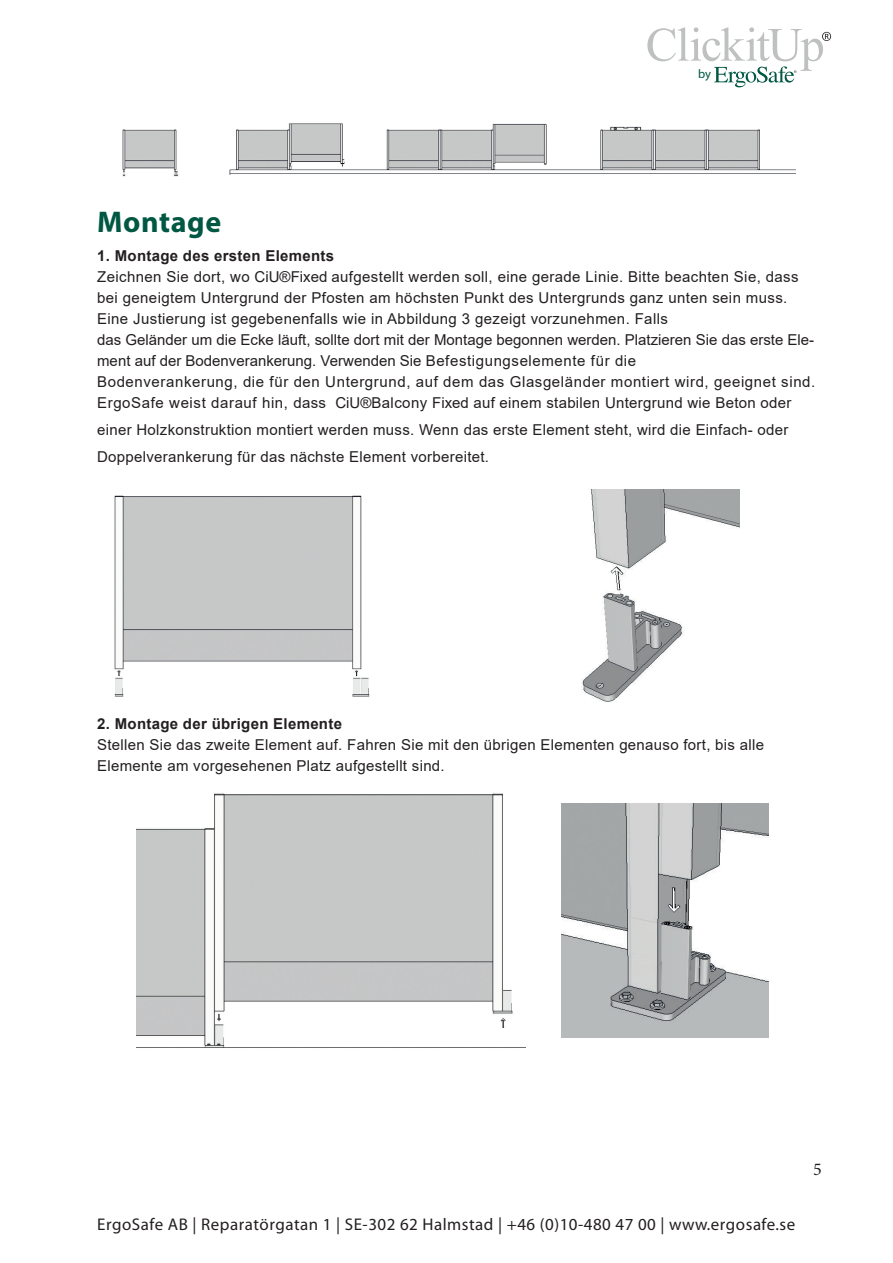
<style>
.page{position:relative;width:893px;height:1263px;background:#fff}
.page>*{position:absolute;margin:0;border:0;box-sizing:border-box;transform-origin:0 0}
.t1{font:700 30px "Myriad Pro";letter-spacing:.02em;color:#005842}
.t2{font:18px "Minion Pro";color:#231f20}
.t3{font:16.95px "Myriad";letter-spacing:.03em;color:#231f20}
.t4{font:15px/21px "Arial";letter-spacing:.02em;color:#231f20}
.t5{font:700 15px "Arial";letter-spacing:.02em;color:#231f20}
.t6{font:12.6px "Myriad Pro";color:#005842}
</style>
<div class="page">
<svg style="left:647px;top:27px;width:184px;height:60px"></svg>
<img style="left:122px;top:123px;width:674px;height:54px">
<img style="left:114px;top:495px;width:256px;height:202px">
<img style="left:582px;top:490px;width:157px;height:212px">
<img style="left:136px;top:793px;width:390px;height:255px">
<img style="left:561px;top:803px;width:208px;height:235px">
<p class="t6" style="left:698px;top:66px;width:14px">by</p>
<h1 class="t1" style="left:97px;top:203px;width:126px">Montage</h1>
<p class="t5" style="left:97px;top:245px;width:239px">1. Montage des ersten Elements</p>
<p class="t4" style="left:97px;top:266px;width:720px">Zeichnen Sie dort, wo CiU®Fixed aufgestellt werden soll, eine gerade Linie. Bitte beachten Sie, dass bei geneigtem Untergrund der Pfosten am höchsten Punkt des Untergrunds ganz unten sein muss.<br>Eine Justierung ist gegebenenfalls wie in Abbildung 3 gezeigt vorzunehmen. Falls<br>das Geländer um die Ecke läuft, sollte dort mit der Montage begonnen werden. Platzieren Sie das erste Ele&shy;ment auf der Bodenverankerung. Verwenden Sie Befestigungselemente für die<br>Bodenverankerung, die für den Untergrund, auf dem das Glasgeländer montiert wird, geeignet sind.<br>ErgoSafe weist darauf hin, dass CiU®Balcony Fixed auf einem stabilen Untergrund wie Beton oder</p>
<p class="t4" style="left:97px;top:416px;width:693px;line-height:27px">einer Holzkonstruktion montiert werden muss. Wenn das erste Element steht, wird die Einfach- oder<br>Doppelverankerung für das nächste Element vorbereitet.</p>
<p class="t5" style="left:97px;top:713px;width:246px">2. Montage der übrigen Elemente</p>
<p class="t4" style="left:97px;top:734px;width:668px">Stellen Sie das zweite Element auf. Fahren Sie mit den übrigen Elementen genauso fort, bis alle<br>Elemente am vorgesehenen Platz aufgestellt sind.</p>
<p class="t3" style="left:97px;top:1216px;width:700px">ErgoSafe AB | Reparatörgatan 1 | SE-302 62 Halmstad | +46 (0)10-480 47 00 | www.ergosafe.se</p>
<p class="t2" style="left:813px;top:1157px;width:10px">5</p>
</div>
